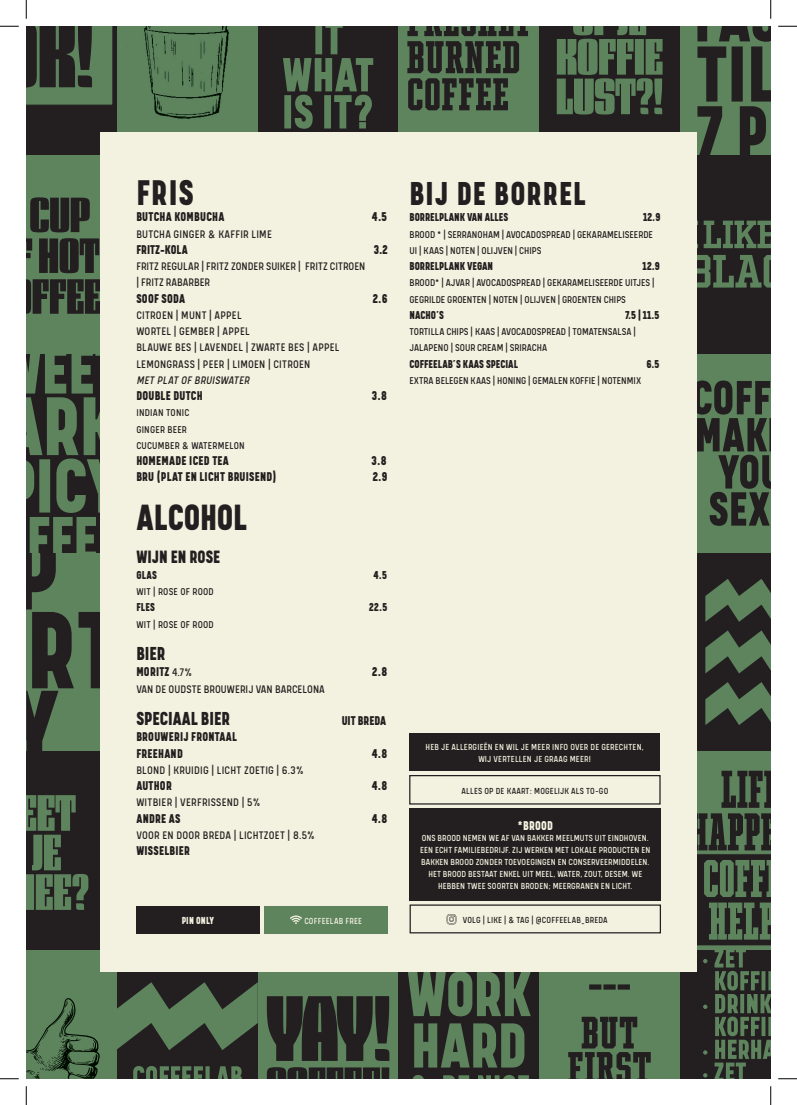
<style>
.page{position:relative;width:797px;height:1105px;background:#fff}
.page>*{position:absolute;margin:0;border:0;box-sizing:border-box;transform-origin:0 0}
.t1{font:900 35.75px "Kelpt Sans B2";letter-spacing:-.005em;color:#231f20}
.t2{font:900 35px "Kelpt Sans B2";color:#231f20}
.t3{font:900 32.5px "Kelpt Sans B2";letter-spacing:.035em;color:#231f20}
.t4{font:900 18.5px "Kelpt Sans B2";color:#231f20}
.t5{font:900 17.5px "Kelpt Sans B2";color:#231f20}
.t6{font:12.5px/16.2px "Kelpt Sans B1";letter-spacing:.02em;color:#231f20}
.t7{font:900 12.5px/16.2px "Kelpt Sans B2";letter-spacing:.02em;color:#231f20}
.t8{font:12.5px/16.2px "Kelpt Sans B1";color:#231f20}
.t9{font:italic 12.5px "Kelpt Sans B1";color:#231f20}
.t10{font:900 12.5px "Kelpt Sans B2";color:#231f20}
.t11{font:900 12.5px "Kelpt Sans B2";letter-spacing:.02em;color:#f3f1df}
.t12{font:11.25px/16.2px "Kelpt Sans B1";color:#231f20}
.t13{font:900 11.25px "Kelpt Sans B2";color:#231f20}
.t14{font:11.25px/16.2px "Kelpt Sans B1";letter-spacing:.02em;color:#231f20}
.t15{font:10px/11.9px "Kelpt Sans B1";letter-spacing:.01em;color:#f3f1df;text-align:center}
.t16{font:10px "Kelpt Sans B1";letter-spacing:.02em;color:#231f20}
.t17{font:900 10px "Kelpt Sans B2";letter-spacing:.02em;color:#f3f1df}
.s1{font-family:"Kelpt Sans B1";font-weight:400}
</style>
<div class="page">
<div style="left:680px;top:950px;width:90px;height:129px;background:#231f20"></div>
<div style="left:117px;top:950px;width:141px;height:129px;background:#231f20"></div>
<svg style="left:133px;top:1066px;width:109px;height:13px"></svg>
<svg style="left:117px;top:982px;width:141px;height:68px"></svg>
<div style="left:26px;top:26px;width:91px;height:129px;background:#231f20"></div>
<div style="left:26px;top:751px;width:91px;height:199px;background:#231f20"></div>
<svg style="left:26px;top:795px;width:62px;height:115px"></svg>
<div style="left:258px;top:950px;width:140px;height:129px;background:#5e845e"></div>
<div style="left:680px;top:26px;width:90px;height:129px;background:#5e845e"></div>
<svg style="left:697px;top:26px;width:73px;height:129px"></svg>
<div style="left:258px;top:26px;width:140px;height:129px;background:#231f20"></div>
<svg style="left:283px;top:26px;width:90px;height:103px"></svg>
<div style="left:539px;top:26px;width:141px;height:129px;background:#231f20"></div>
<svg style="left:556px;top:26px;width:106px;height:88px"></svg>
<div style="left:398px;top:950px;width:141px;height:129px;background:#231f20"></div>
<svg style="left:414px;top:1023px;width:110px;height:44px"></svg>
<svg style="left:408px;top:972px;width:123px;height:44px"></svg>
<div style="left:539px;top:950px;width:141px;height:129px;background:#5e845e"></div>
<svg style="left:568px;top:1017px;width:82px;height:62px"></svg>
<svg style="left:589px;top:984px;width:41px;height:6px"></svg>
<img style="left:117px;top:26px;width:141px;height:107px">
<div style="left:680px;top:552px;width:90px;height:199px;background:#231f20"></div>
<svg style="left:705px;top:579px;width:65px;height:43px"></svg>
<svg style="left:705px;top:630px;width:65px;height:43px"></svg>
<svg style="left:705px;top:682px;width:65px;height:43px"></svg>
<div style="left:26px;top:155px;width:91px;height:199px;background:#5e845e"></div>
<svg style="left:26px;top:279px;width:74px;height:35px"></svg>
<svg style="left:26px;top:238px;width:73px;height:35px"></svg>
<svg style="left:30px;top:197px;width:60px;height:35px"></svg>
<div style="left:680px;top:751px;width:90px;height:199px;background:#5e845e"></div>
<div style="left:26px;top:950px;width:91px;height:129px;background:#5e845e"></div>
<svg style="left:26px;top:998px;width:74px;height:81px"></svg>
<div style="left:680px;top:354px;width:90px;height:198px;background:#5e845e"></div>
<svg style="left:696px;top:380px;width:74px;height:146px"></svg>
<svg style="left:26px;top:354px;width:74px;height:397px;background:#455944"></svg>
<div style="left:398px;top:26px;width:141px;height:129px;background:#5e845e"></div>
<svg style="left:407px;top:26px;width:121px;height:84px"></svg>
<div style="left:680px;top:155px;width:90px;height:199px;background:#231f20"></div>
<svg style="left:412px;top:1075px;width:117px;height:4px"></svg>
<svg style="left:696px;top:771px;width:74px;height:308px"></svg>
<svg style="left:26px;top:26px;width:87px;height:79px"></svg>
<svg style="left:267px;top:1067px;width:122px;height:12px"></svg>
<svg style="left:267px;top:996px;width:122px;height:65px"></svg>
<svg style="left:696px;top:255px;width:74px;height:33px"></svg>
<svg style="left:696px;top:221px;width:74px;height:27px"></svg>
<div style="left:100px;top:133px;width:596px;height:839px;background:#f3f1df"></div>
<div style="left:136px;top:906px;width:123px;height:27px;background:#231f20"></div>
<div style="left:264px;top:906px;width:123px;height:27px;background:#5e845e"></div>
<svg style="left:290px;top:915px;width:12px;height:9px"></svg>
<div style="left:409px;top:733px;width:251px;height:38px;background:#231f20"></div>
<div style="left:409px;top:775px;width:251px;height:29px;border:1px solid #231f20"></div>
<div style="left:409px;top:808px;width:252px;height:92px;background:#231f20"></div>
<div style="left:409px;top:904px;width:252px;height:29px;border:1px solid #231f20"></div>
<svg style="left:446px;top:914px;width:10px;height:10px"></svg>
<svg style="left:0;top:25px;width:19px;height:2px"></svg>
<svg style="left:778px;top:25px;width:19px;height:2px"></svg>
<svg style="left:0;top:1078px;width:19px;height:1px"></svg>
<svg style="left:778px;top:1078px;width:19px;height:1px"></svg>
<svg style="left:25px;top:0;width:2px;height:19px"></svg>
<svg style="left:25px;top:1086px;width:2px;height:19px"></svg>
<svg style="left:770px;top:0;width:1px;height:19px"></svg>
<svg style="left:770px;top:1086px;width:1px;height:19px"></svg>
<h2 class="t2" style="left:136px;top:171px;width:59px">FRIS</h2>
<p class="t7" style="left:136px;top:208px;width:90px">BUTCHA KOMBUCHA</p>
<p class="t7" style="left:372px;top:208px;width:16px">4.5</p>
<p class="t6" style="left:136px;top:225px;width:137px">BUTCHA GINGER &amp; KAFFIR LIME</p>
<p class="t10" style="left:136px;top:242px;width:53px">FRITZ-KOLA</p>
<p class="t7" style="left:374px;top:241px;width:15px">3.2</p>
<p class="t8" style="left:136px;top:258px;width:230px">FRITZ REGULAR | FRITZ ZONDER SUIKER | FRITZ CITROEN | FRITZ RABARBER</p>
<p class="t7" style="left:136px;top:290px;width:50px">SOOF SODA</p>
<p class="t7" style="left:373px;top:290px;width:16px">2.6</p>
<p class="t6" style="left:136px;top:307px;width:205px">CITROEN | MUNT | APPEL<br>WORTEL | GEMBER | APPEL<br>BLAUWE BES | LAVENDEL | ZWARTE BES | APPEL<br>LEMONGRASS | PEER | LIMOEN | CITROEN</p>
<p class="t9" style="left:136px;top:373px;width:117px">MET PLAT OF BRUISWATER</p>
<p class="t7" style="left:136px;top:387px;width:68px">DOUBLE DUTCH</p>
<p class="t7" style="left:372px;top:387px;width:17px">3.8</p>
<p class="t14" style="left:136px;top:404px;width:110px">INDIAN TONIC<br>GINGER BEER<br>CUCUMBER &amp; WATERMELON</p>
<p class="t7" style="left:136px;top:452px;width:94px">HOMEMADE ICED TEA</p>
<p class="t7" style="left:371px;top:452px;width:17px">3.8</p>
<p class="t7" style="left:136px;top:468px;width:141px">BRU (PLAT EN LICHT BRUISEND)</p>
<p class="t7" style="left:372px;top:468px;width:16px">2.9</p>
<h1 class="t1" style="left:136px;top:495px;width:112px">ALCOHOL</h1>
<h3 class="t5" style="left:136px;top:546px;width:85px">WIJN EN ROSE</h3>
<p class="t13" style="left:136px;top:568px;width:22px">GLAS</p>
<p class="t13" style="left:373px;top:568px;width:15px">4.5</p>
<p class="t14" style="left:136px;top:583px;width:79px">WIT | ROSE OF ROOD</p>
<p class="t13" style="left:136px;top:600px;width:20px">FLES</p>
<p class="t13" style="left:369px;top:600px;width:20px">22.5</p>
<p class="t14" style="left:136px;top:616px;width:79px">WIT | ROSE OF ROOD</p>
<h3 class="t4" style="left:136px;top:642px;width:31px">BIER</h3>
<p class="t7" style="left:136px;top:663px;width:57px">MORITZ <span class="s1">4.7%</span></p>
<p class="t7" style="left:372px;top:663px;width:17px">2.8</p>
<p class="t6" style="left:136px;top:680px;width:190px">VAN DE OUDSTE BROUWERIJ VAN BARCELONA</p>
<h3 class="t4" style="left:136px;top:707px;width:95px">SPECIAAL BIER</h3>
<p class="t10" style="left:342px;top:713px;width:46px">UIT BREDA</p>
<p class="t7" style="left:136px;top:728px;width:102px">BROUWERIJ FRONTAAL<br>FREEHAND</p>
<p class="t7" style="left:372px;top:745px;width:17px">4.8</p>
<p class="t6" style="left:136px;top:762px;width:169px">BLOND | KRUIDIG | LICHT ZOETIG | 6.3%</p>
<p class="t7" style="left:136px;top:777px;width:37px">AUTHOR</p>
<p class="t7" style="left:372px;top:777px;width:17px">4.8</p>
<p class="t6" style="left:136px;top:794px;width:125px">WITBIER | VERFRISSEND | 5%</p>
<p class="t7" style="left:136px;top:810px;width:46px">ANDRE AS</p>
<p class="t7" style="left:372px;top:810px;width:17px">4.8</p>
<p class="t6" style="left:136px;top:827px;width:180px">VOOR EN DOOR BREDA | LICHTZOET | 8.5%</p>
<p class="t7" style="left:136px;top:842px;width:55px">WISSELBIER</p>
<p class="t17" style="left:182px;top:914px;width:34px">PIN ONLY</p>
<p class="t15" style="left:304px;top:915px;width:59px">COFFEELAB FREE</p>
<h3 class="t3" style="left:409px;top:174px;width:178px">BIJ DE BORREL</h3>
<p class="t13" style="left:409px;top:210px;width:100px">BORRELPLANK VAN ALLES</p>
<p class="t13" style="left:643px;top:210px;width:19px">12.9</p>
<p class="t12" style="left:409px;top:226px;width:245px">BROOD * | SERRANOHAM | AVOCADOSPREAD | GEKARAMELISEERDE<br>UI | KAAS | NOTEN | OLIJVEN | CHIPS</p>
<p class="t13" style="left:409px;top:259px;width:85px">BORRELPLANK VEGAN</p>
<p class="t13" style="left:642px;top:259px;width:19px">12.9</p>
<p class="t12" style="left:409px;top:274px;width:246px">BROOD* | AJVAR | AVOCADOSPREAD | GEKARAMELISEERDE UITJES |<br>GEGRILDE GROENTEN | NOTEN | OLIJVEN | GROENTEN CHIPS</p>
<p class="t13" style="left:409px;top:308px;width:36px">NACHO’S</p>
<p class="t13" style="left:625px;top:308px;width:36px">7.5 | 11.5</p>
<p class="t12" style="left:409px;top:323px;width:228px">TORTILLA CHIPS | KAAS | AVOCADOSPREAD | TOMATENSALSA |<br>JALAPENO | SOUR CREAM | SRIRACHA</p>
<p class="t13" style="left:409px;top:357px;width:110px">COFFEELAB’S KAAS SPECIAL</p>
<p class="t13" style="left:646px;top:357px;width:15px">6.5</p>
<p class="t12" style="left:409px;top:372px;width:233px">EXTRA BELEGEN KAAS | HONING | GEMALEN KOFFIE | NOTENMIX</p>
<p class="t15" style="left:425px;top:741px;width:220px">HEB JE ALLERGIEËN EN WIL JE MEER INFO OVER DE GERECHTEN,<br>WIJ VERTELLEN JE GRAAG MEER!</p>
<p class="t16" style="left:461px;top:785px;width:148px">ALLES OP DE KAART: MOGELIJK ALS TO-GO</p>
<p class="t11" style="left:517px;top:817px;width:37px">*BROOD</p>
<p class="t15" style="left:420px;top:832px;width:232px">ONS BROOD NEMEN WE AF VAN BAKKER MEELMUTS UIT EINDHOVEN.<br>EEN ECHT FAMILIEBEDRIJF. ZIJ WERKEN MET LOKALE PRODUCTEN EN BAKKEN BROOD ZONDER TOEVOEGINGEN EN CONSERVEERMIDDELEN.<br>HET BROOD BESTAAT ENKEL UIT MEEL, WATER, ZOUT, DESEM. WE HEBBEN TWEE SOORTEN BRODEN; MEERGRANEN EN LICHT.</p>
<p class="t16" style="left:463px;top:914px;width:146px">VOLG | LIKE | &amp; TAG | @COFFEELAB_BREDA</p>
</div>
